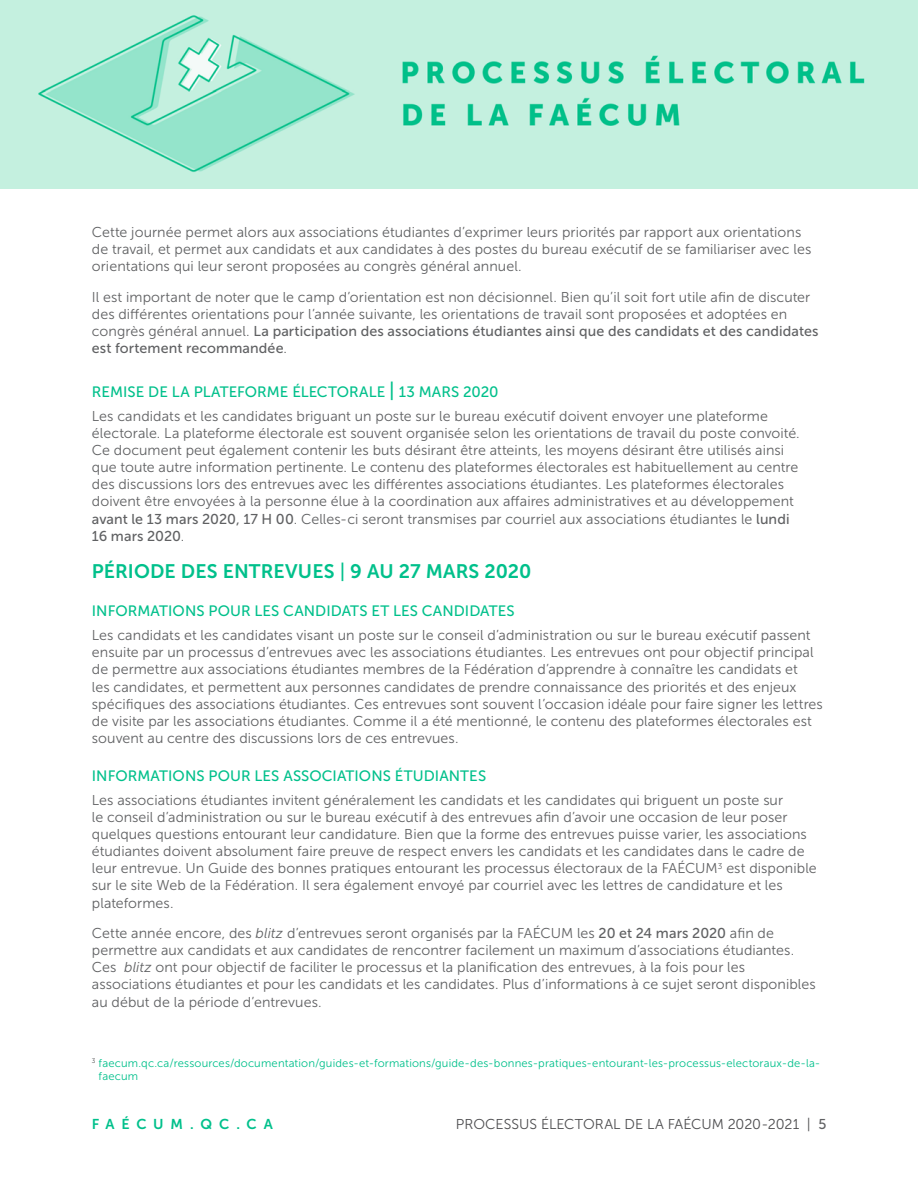
<style>
.page{position:relative;width:918px;height:1188px;background:#fff}
.page>*{position:absolute;margin:0;border:0;box-sizing:border-box;transform-origin:0 0}
.t1{font:19.5px "Museo Sans 700";letter-spacing:.005em;color:#00c08b}
.t2{font:15px "Museo Sans 500";letter-spacing:.005em;color:#00c08b}
.t3{font:14.25px/17.1px "Museo Sans 300";letter-spacing:.005em;color:#606163}
.t4{font:14.25px/17.1px "Museo Sans 500";letter-spacing:.005em;color:#606163}
.t5{font:14.25px "Museo Sans 300";color:#4d4d4f}
.t6{font:14.25px "Museo Sans 700";letter-spacing:.475em;color:#00c08b}
.t7{font:11.25px/13.5px "Museo Sans 300";letter-spacing:.015em;color:#00c08b}
.s1{font-family:"Museo Sans 300"}
.s2{font-size:19.5px}
.s3{font-family:"Museo Sans 500"}
.s4{font-style:italic}
.s5{font-family:"Museo Sans 500";color:#606163}
</style>
<div class="page">
<img style="left:0;top:0;width:918px;height:189px">
<p class="t3" style="left:92px;top:223px;width:721px">Cette journée permet alors aux associations étudiantes d’exprimer leurs priorités par rapport aux orientations de travail, et permet aux candidats et aux candidates à des postes du bureau exécutif de se familiariser avec les orientations qui leur seront proposées au congrès général annuel.</p>
<p class="t3" style="left:92px;top:288px;width:720px">Il est important de noter que le camp d’orientation est non décisionnel. Bien qu’il soit fort utile afin de discuter des différentes orientations pour l’année suivante, les orientations de travail sont proposées et adoptées en</p>
<p class="t4" style="left:92px;top:322px;width:728px"><span class="s1">congrès général annuel.</span> La participation des associations étudiantes ainsi que des candidats et des candidates est fortement recommandée<span class="s1">.</span></p>
<p class="t2" style="left:92px;top:384px;width:408px">REMISE DE LA PLATEFORME ÉLECTORALE <span class="s2">|</span> 13 MARS 2020</p>
<p class="t3" style="left:92px;top:408px;width:709px">Les candidats et les candidates briguant un poste sur le bureau exécutif doivent envoyer une plateforme électorale. La plateforme électorale est souvent organisée selon les orientations de travail du poste convoité.<br>Ce document peut également contenir les buts désirant être atteints, les moyens désirant être utilisés ainsi que toute autre information pertinente. Le contenu des plateformes électorales est habituellement au centre des discussions lors des entrevues avec les différentes associations étudiantes. Les plateformes électorales doivent être envoyées à la personne élue à la coordination aux affaires administratives et au développement <span class="s3">avant le 13 mars 2020, 17 H 00</span>. Celles-ci seront transmises par courriel aux associations étudiantes le <span class="s3">lundi</span></p>
<p class="t4" style="left:92px;top:527px;width:94px">16 mars 2020<span class="s1">.</span></p>
<h1 class="t1" style="left:92px;top:561px;width:441px">PÉRIODE DES ENTREVUES <span class="s3">|</span> 9 AU 27 MARS 2020</h1>
<p class="t2" style="left:92px;top:603px;width:424px">INFORMATIONS POUR LES CANDIDATS ET LES CANDIDATES</p>
<p class="t3" style="left:92px;top:627px;width:733px">Les candidats et les candidates visant un poste sur le conseil d’administration ou sur le bureau exécutif passent ensuite par un processus d’entrevues avec les associations étudiantes. Les entrevues ont pour objectif principal de permettre aux associations étudiantes membres de la Fédération d’apprendre à connaître les candidats et<br>les candidates, et permettent aux personnes candidates de prendre connaissance des priorités et des enjeux spécifiques des associations étudiantes. Ces entrevues sont souvent l’occasion idéale pour faire signer les lettres de visite par les associations étudiantes. Comme il a été mentionné, le contenu des plateformes électorales est souvent au centre des discussions lors de ces entrevues.</p>
<p class="t2" style="left:92px;top:768px;width:396px">INFORMATIONS POUR LES ASSOCIATIONS ÉTUDIANTES</p>
<p class="t3" style="left:92px;top:792px;width:726px">Les associations étudiantes invitent généralement les candidats et les candidates qui briguent un poste sur<br>le conseil d’administration ou sur le bureau exécutif à des entrevues afin d’avoir une occasion de leur poser quelques questions entourant leur candidature. Bien que la forme des entrevues puisse varier, les associations étudiantes doivent absolument faire preuve de respect envers les candidats et les candidates dans le cadre de leur entrevue. Un Guide des bonnes pratiques entourant les processus électoraux de la FAÉCUM<sup>3</sup> est disponible sur le site Web de la Fédération. Il sera également envoyé par courriel avec les lettres de candidature et les plateformes.</p>
<p class="t3" style="left:92px;top:925px;width:725px">Cette année encore, des <span class="s4">blitz</span> d’entrevues seront organisés par la FAÉCUM les <span class="s3">20 et 24 mars 2020</span> afin de permettre aux candidats et aux candidates de rencontrer facilement un maximum d’associations étudiantes.<br>Ces <span class="s4">blitz</span> ont pour objectif de faciliter le processus et la planification des entrevues, à la fois pour les associations étudiantes et pour les candidats et les candidates. Plus d’informations à ce sujet seront disponibles au début de la période d’entrevues.</p>
<p class="t7" style="left:99px;top:1056px;width:723px;text-indent:-7px"><sup>3</sup> faecum.qc.ca/ressources/documentation/guides-et-formations/guide-des-bonnes-pratiques-entourant-les-processus-electoraux-de-la&shy;faecum</p>
<p class="t6" style="left:92px;top:1116px;width:183px">FAÉCUM.QC.CA</p>
<p class="t5" style="left:456px;top:1116px;width:372px">PROCESSUS ÉLECTORAL DE LA FAÉCUM 2020-2021 | <span class="s5">5</span></p>
</div>
